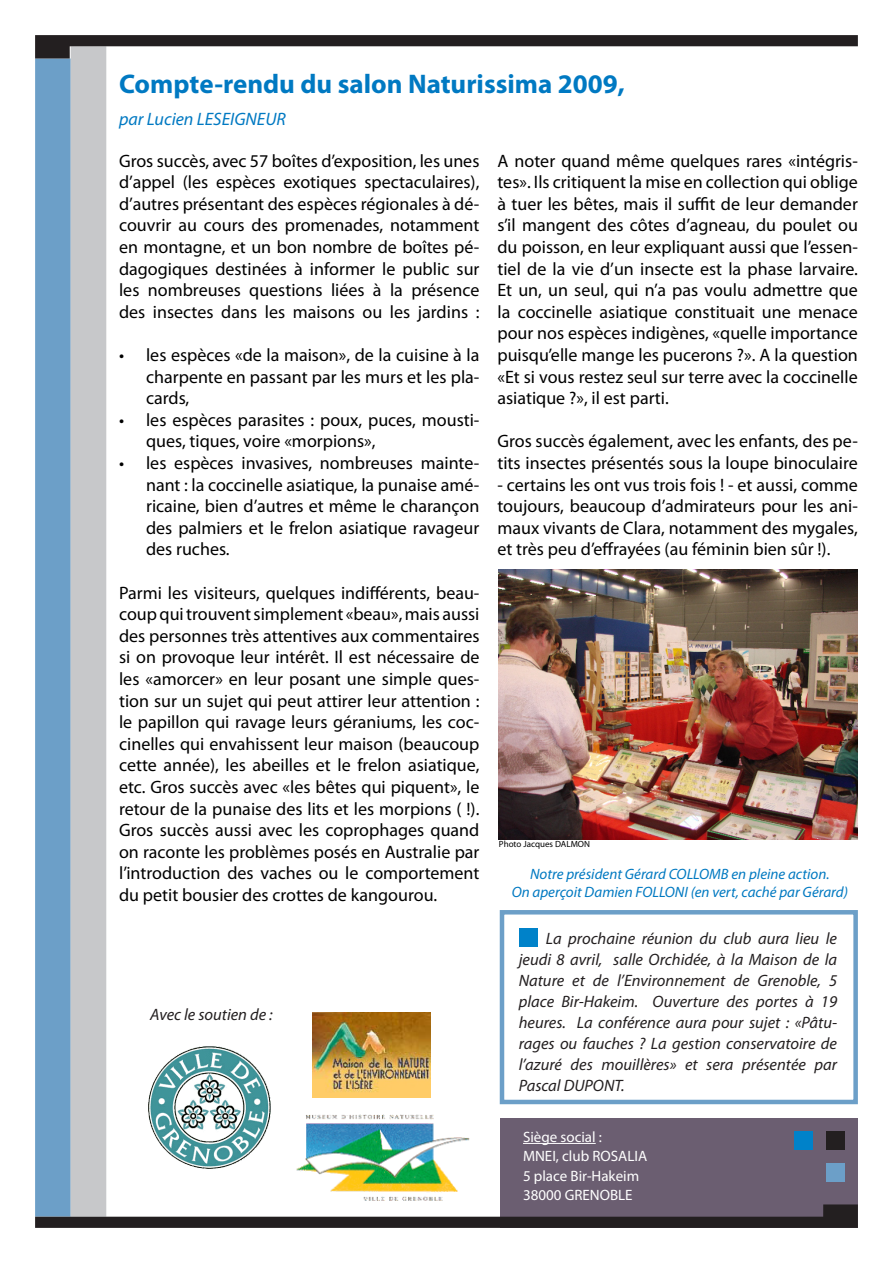
<style>
.page{position:relative;width:893px;height:1263px;background:#fff}
.page>*{position:absolute;margin:0;border:0;box-sizing:border-box;transform-origin:0 0}
.Titre{font:700 27px "Myriad Pro";color:#0079c2}
.Titre-2{font:18px/21.6px "Myriad Pro";color:#000;text-align:justify}
.Titre-3{font:italic 18px "Myriad Pro";color:#0079c2}
.Corps_Italique{font:italic 16.5px/21px "Myriad Pro";color:#231f20;text-align:justify}
.Titre-4{font:italic 15px/18px "Myriad Pro";color:#0079c1;text-align:center}
.Pied_de_page{font:15px "Myriad Pro";color:#fff}
.Titre-5{font:9px "Myriad Pro";color:#000}
</style>
<div class="page">
<div style="left:35px;top:58px;width:36px;height:1158px;background:#6c9fc8"></div>
<div style="left:71px;top:46px;width:35px;height:1170px;background:#c7c8ca"></div>
<svg style="left:35px;top:35px;width:823px;height:24px"></svg>
<div style="left:501px;top:1118px;width:357px;height:110px;background:#6b5e71"></div>
<div style="left:826px;top:1131px;width:18px;height:19px;background:#231f20"></div>
<div style="left:826px;top:1163px;width:18px;height:19px;background:#6c9fc8"></div>
<div style="left:794px;top:1131px;width:19px;height:19px;background:#0082c9"></div>
<svg style="left:35px;top:1204px;width:823px;height:24px"></svg>
<hr style="left:523px;top:1143px;width:73px;height:1px;background:#fff">
<img style="left:149px;top:1046px;width:122px;height:122px">
<img style="left:312px;top:1012px;width:118px;height:85px">
<img style="left:296px;top:1114px;width:177px;height:91px">
<div style="left:500px;top:910px;width:358px;height:194px;border:4px solid #6c9fc8"></div>
<div style="left:519px;top:928px;width:18px;height:19px;background:#0082c9"></div>
<img style="left:499px;top:570px;width:359px;height:269px">
<p class="Titre" style="left:119px;top:66px;width:507px">Compte-rendu du salon Naturissima 2009,</p>
<p class="Titre-3" style="left:119px;top:108px;width:168px">par Lucien LESEIGNEUR</p>
<p class="Titre-2" style="left:119px;top:149px;width:362px">Gros succès, avec 57 boîtes d’exposition, les unes d’appel (les espèces exotiques spectaculaires), d’autres présentant des espèces régionales à dé&shy;couvrir au cours des promenades, notamment en montagne, et un bon nombre de boîtes pé&shy;dagogiques destinées à informer le public sur les nombreuses questions liées à la présence des insectes dans les maisons ou les jardins :</p>
<p class="Titre-2" style="left:146px;top:344px;width:335px;text-indent:-27px">• les espèces «de la maison», de la cuisine à la charpente en passant par les murs et les pla&shy;cards,</p>
<p class="Titre-2" style="left:146px;top:409px;width:335px;text-indent:-27px">• les espèces parasites : poux, puces, mousti&shy;ques, tiques, voire «morpions»,</p>
<p class="Titre-2" style="left:146px;top:452px;width:335px;text-indent:-27px">• les espèces invasives, nombreuses mainte&shy;nant : la coccinelle asiatique, la punaise amé&shy;ricaine, bien d’autres et même le charançon des palmiers et le frelon asiatique ravageur des ruches.</p>
<p class="Titre-2" style="left:119px;top:581px;width:362px">Parmi les visiteurs, quelques indifférents, beau&shy;coup qui trouvent simplement «beau», mais aussi des personnes très attentives aux commentaires si on provoque leur intérêt. Il est nécessaire de les «amorcer» en leur posant une simple ques&shy;tion sur un sujet qui peut attirer leur attention : le papillon qui ravage leurs géraniums, les coc&shy;cinelles qui envahissent leur maison (beaucoup cette année), les abeilles et le frelon asiatique, etc. Gros succès avec «les bêtes qui piquent», le retour de la punaise des lits et les morpions ( !).<br>Gros succès aussi avec les coprophages quand on raconte les problèmes posés en Australie par l’introduction des vaches ou le comportement du petit bousier des crottes de kangourou.</p>
<p class="Titre-2" style="left:497px;top:149px;width:362px">A noter quand même quelques rares «intégris&shy;tes». Ils critiquent la mise en collection qui oblige à tuer les bêtes, mais il suffit de leur demander s’il mangent des côtes d’agneau, du poulet ou du poisson, en leur expliquant aussi que l’essen&shy;tiel de la vie d’un insecte est la phase larvaire.<br>Et un, un seul, qui n’a pas voulu admettre que la coccinelle asiatique constituait une menace pour nos espèces indigènes, «quelle importance puisqu’elle mange les pucerons ?». A la question «Et si vous restez seul sur terre avec la coccinelle asiatique ?», il est parti.</p>
<p class="Titre-2" style="left:497px;top:430px;width:362px">Gros succès également, avec les enfants, des pe&shy;tits insectes présentés sous la loupe binoculaire</p>
<p class="Titre-2" style="left:497px;top:473px;width:362px">- certains les ont vus trois fois ! - et aussi, comme toujours, beaucoup d’admirateurs pour les ani&shy;maux vivants de Clara, notamment des mygales, et très peu d’effrayées (au féminin bien sûr !).</p>
<p class="Titre-5" style="left:499px;top:838px;width:93px">Photo Jacques DALMON</p>
<p class="Titre-4" style="left:512px;top:864px;width:338px">Notre président Gérard COLLOMB en pleine action.<br>On aperçoit Damien FOLLONI (en vert, caché par Gérard)</p>
<p class="Corps_Italique" style="left:150px;top:1004px;width:124px">Avec le soutien de :</p>
<p class="Corps_Italique" style="left:519px;top:927px;width:320px;text-indent:27px">La prochaine réunion du club aura lieu le jeudi 8 avril, salle Orchidée, à la Maison de la Nature et de l’Environnement de Grenoble, 5 place Bir-Hakeim. Ouverture des portes à 19 heures. La conférence aura pour sujet : «Pâtu&shy;rages ou fauches ? La gestion conservatoire de l’azuré des mouillères» et sera présentée par Pascal DUPONT.</p>
<p class="Pied_de_page" style="left:523px;top:1128px;width:80px">Siège social :</p>
<p class="Pied_de_page" style="left:523px;top:1147px;width:126px">MNEI, club ROSALIA</p>
<p class="Pied_de_page" style="left:523px;top:1167px;width:118px">5 place Bir-Hakeim</p>
<p class="Pied_de_page" style="left:523px;top:1186px;width:111px">38000 GRENOBLE</p>
</div>
